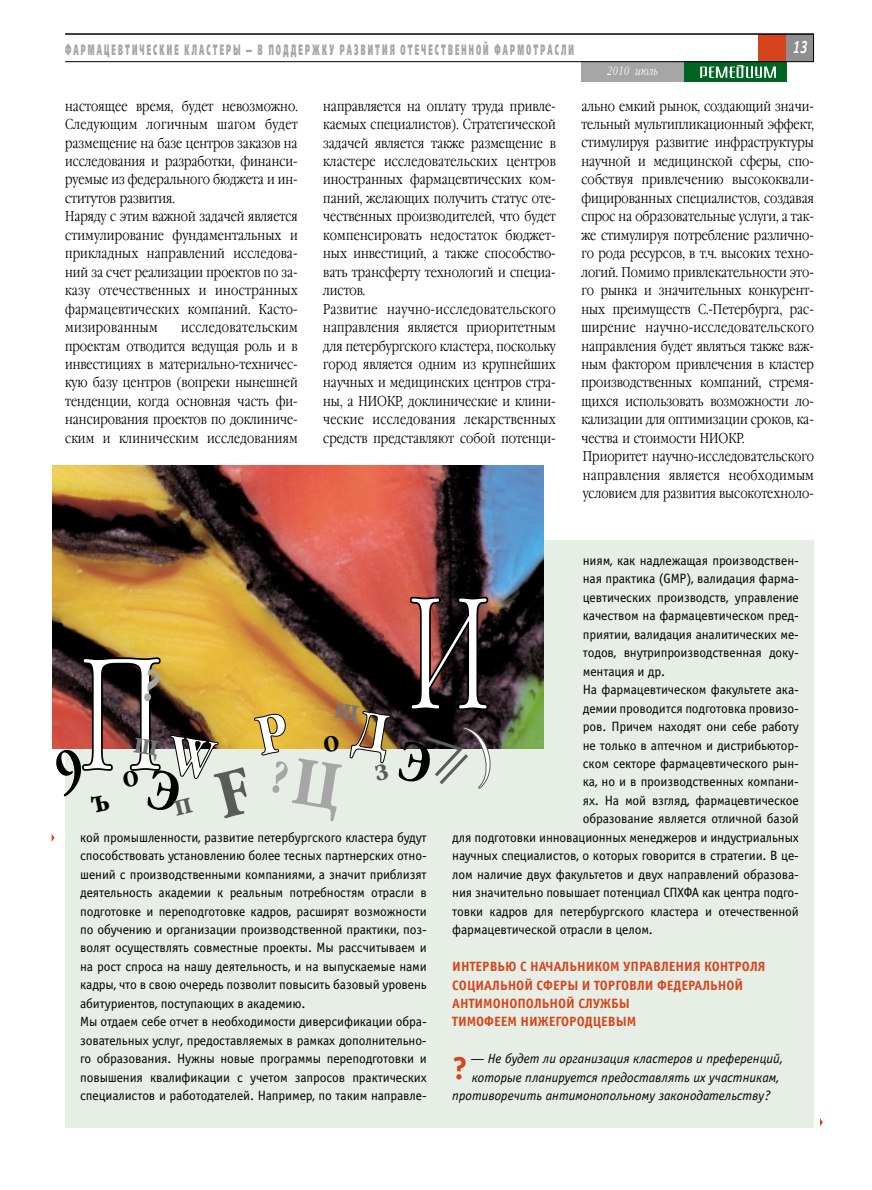
<style>
.page{position:relative;width:872px;height:1190px;background:#fff}
.page>*{position:absolute;margin:0;border:0;box-sizing:border-box;transform-origin:0 0}
.t1{font:300 159.45px "Garamond Narrow C";color:#fff;scale:.8 1}
.t2{font:700 31.65px "Officina Sans C";color:#d6441b}
.t3{font:italic 700 18px "Officina Sans C";color:#fff;scale:.78 1}
.t4{font:15px "Free Set Black C";letter-spacing:.335em;color:#a6a6a6;scale:.42 1}
.t5{font:300 14.25px/18.5px "Garamond Narrow C";color:#000}
.t6{font:13.5px/18.5px "Officina Sans C";letter-spacing:-.01em;color:#000}
.t7{font:italic 13.5px "Officina Sans C";color:#000}
.t8{font:700 13.5px/18.5px "Officina Sans C";color:#d6441b}
.t9{font:italic 300 12px "Garamond Narrow C";letter-spacing:.015em;color:#fff;scale:.87 1}
</style>
<div class="page">
<div style="left:758px;top:34px;width:28px;height:28px;background:#d6441b"></div>
<div style="left:786px;top:34px;width:27px;height:28px;background:#8f8f8f"></div>
<div style="left:581px;top:62px;width:102px;height:20px;background:#a6a6a6"></div>
<svg style="left:813px;top:34px;width:1px;height:28px"></svg>
<hr style="left:65px;top:33px;width:748px;height:2px;background:#000">
<div style="left:683px;top:62px;width:103px;height:20px;background:#006522"></div>
<svg style="left:700px;top:65px;width:76px;height:13px"></svg>
<hr style="left:65px;top:61px;width:748px;height:1px;background:#000">
<div style="left:65px;top:540px;width:748px;height:587px;background:#e7eee6"></div>
<img style="left:52px;top:465px;width:491px;height:283px">
<svg style="left:52px;top:834px;width:2px;height:7px"></svg>
<svg style="left:820px;top:1118px;width:2px;height:8px"></svg>
<svg style="left:54px;top:747px;width:56px;height:2px"></svg>
<svg style="left:123px;top:669px;width:268px;height:80px;background:#9e7931"></svg>
<svg style="left:397px;top:723px;width:99px;height:26px;background:#271d22"></svg>
<p class="t4" style="left:65px;top:44px;width:1212px">ФАРМАЦЕВТИЧЕСКИЕ КЛАСТЕРЫ — В ПОДДЕРЖКУ РАЗВИТИЯ ОТЕЧЕСТВЕННОЙ ФАРМОТРАСЛИ</p>
<p class="t9" style="left:607px;top:66px;width:60px">2010 июль</p>
<p class="t3" style="left:792px;top:41px;width:21px">13</p>
<p class="t5" style="left:65px;top:98px;width:234px">настоящее время, будет невозможно.<br>Следующим логичным шагом будет размещение на базе центров заказов на исследования и разработки, финанси&shy;руемые из федерального бюджета и ин&shy;ститутов развития.<br>Наряду с этим важной задачей является стимулирование фундаментальных и прикладных направлений исследова&shy;ний за счет реализации проектов по за&shy;казу отечественных и иностранных фармацевтических компаний. Касто&shy;мизированным</p>
<p class="t5" style="left:65px;top:319px;width:234px;text-align:justify;text-indent:116px">исследовательским проектам отводится ведущая роль и в инвестициях в материально-техничес&shy;кую базу центров (вопреки нынешней тенденции, когда основная часть фи&shy;нансирования проектов по доклиниче&shy;ским и клиническим исследованиям</p>
<p class="t5" style="left:323px;top:98px;width:234px">направляется на оплату труда привле&shy;каемых специалистов). Стратегической задачей является также размещение в кластере исследовательских центров иностранных фармацевтических ком&shy;паний, желающих получить статус оте&shy;чественных производителей, что будет компенсировать недостаток бюджет&shy;ных инвестиций, а также способство&shy;вать трансферту технологий и специа&shy;листов.<br>Развитие научно-исследовательского направления является приоритетным для петербургского кластера, поскольку город является одним из крупнейших научных и медицинских центров стра&shy;ны, а НИОКР, доклинические и клини&shy;ческие исследования лекарственных средств представляют собой потенци-</p>
<p class="t5" style="left:581px;top:98px;width:234px">ально емкий рынок, создающий значи&shy;тельный мультипликационный эффект, стимулируя развитие инфраструктуры научной и медицинской сферы, спо&shy;собствуя привлечению высококвали&shy;фицированных специалистов, создавая спрос на образовательные услуги, а так&shy;же стимулируя потребление различно&shy;го рода ресурсов, в т.ч. высоких техно&shy;логий. Помимо привлекательности это&shy;го рынка и значительных конкурент&shy;ных преимуществ С.-Петербурга, рас&shy;ширение научно-исследовательского направления будет являться также важ&shy;ным фактором привлечения в кластер производственных компаний, стремя&shy;щихся использовать возможности ло&shy;кализации для оптимизации сроков, ка&shy;чества и стоимости НИОКР.<br>Приоритет научно-исследовательского направления является необходимым условием для развития высокотехноло-</p>
<p class="t6" style="left:583px;top:552px;width:217px">ниям, как надлежащая производствен-</p>
<p class="t6" style="left:583px;top:571px;width:217px">ная практика (GMP), валидация фарма-</p>
<p class="t6" style="left:583px;top:589px;width:217px">цевтических производств, управление</p>
<p class="t6" style="left:583px;top:608px;width:217px">качеством на фармацевтическом пред-</p>
<p class="t6" style="left:583px;top:626px;width:217px">приятии, валидация аналитических ме-</p>
<p class="t6" style="left:583px;top:645px;width:217px">тодов, внутрипроизводственная доку-</p>
<p class="t6" style="left:583px;top:663px;width:84px">ментация и др.</p>
<p class="t6" style="left:583px;top:682px;width:217px">На фармацевтическом факультете ака-</p>
<p class="t6" style="left:583px;top:700px;width:217px">демии проводится подготовка провизо-</p>
<p class="t6" style="left:583px;top:718px;width:217px">ров. Причем находят они себе работу</p>
<p class="t6" style="left:583px;top:737px;width:217px">не только в аптечном и дистрибьютор-</p>
<p class="t6" style="left:583px;top:755px;width:217px">ском секторе фармацевтического рын-</p>
<p class="t6" style="left:583px;top:774px;width:217px">ка, но и в производственных компани-</p>
<p class="t6" style="left:583px;top:792px;width:217px">ях. На мой взгляд, фармацевтическое</p>
<p class="t6" style="left:583px;top:811px;width:217px">образование является отличной базой</p>
<p class="t6" style="left:452px;top:829px;width:348px">для подготовки инновационных менеджеров и индустриальных</p>
<p class="t6" style="left:452px;top:848px;width:348px">научных специалистов, о которых говорится в стратегии. В це-</p>
<p class="t6" style="left:452px;top:866px;width:348px">лом наличие двух факультетов и двух направлений образова-</p>
<p class="t6" style="left:452px;top:884px;width:348px">ния значительно повышает потенциал СПХФА как центра подго-</p>
<p class="t6" style="left:452px;top:903px;width:348px">товки кадров для петербургского кластера и отечественной</p>
<p class="t6" style="left:452px;top:921px;width:202px">фармацевтической отрасли в целом.</p>
<p class="t8" style="left:452px;top:958px;width:315px">ИНТЕРВЬЮ С НАЧАЛЬНИКОМ УПРАВЛЕНИЯ КОНТРОЛЯ СОЦИАЛЬНОЙ СФЕРЫ И ТОРГОВЛИ ФЕДЕРАЛЬНОЙ АНТИМОНОПОЛЬНОЙ СЛУЖБЫ<br>ТИМОФЕЕМ НИЖЕГОРОДЦЕВЫМ</p>
<p class="t7" style="left:471px;top:1053px;width:313px">— Не будет ли организация кластеров и преференций,</p>
<p class="t7" style="left:472px;top:1072px;width:309px">которые планируется предоставлять их участникам,</p>
<p class="t7" style="left:452px;top:1090px;width:320px">противоречить антимонопольному законодательству?</p>
<h1 class="t1" style="left:407px;top:599px;width:106px">И</h1>
<h1 class="t1" style="left:79px;top:660px;width:106px">П</h1>
<p class="t6" style="left:80px;top:829px;width:348px">кой промышленности, развитие петербургского кластера будут способствовать установлению более тесных партнерских отно&shy;шений с производственными компаниями, а значит приблизят деятельность академии к реальным потребностям отрасли в подготовке и переподготовке кадров, расширят возможности по обучению и организации производственной практики, поз&shy;волят осуществлять совместные проекты. Мы рассчитываем и на рост спроса на нашу деятельность, и на выпускаемые нами кадры, что в свою очередь позволит повысить базовый уровень абитуриентов, поступающих в академию.<br>Мы отдаем себе отчет в необходимости диверсификации обра&shy;зовательных услуг, предоставляемых в рамках дополнительно&shy;го образования. Нужны новые программы переподготовки и повышения квалификации с учетом запросов практических специалистов и работодателей. Например, по таким направле-</p>
<h2 class="t2" style="left:452px;top:1057px;width:17px">?</h2>
</div>
